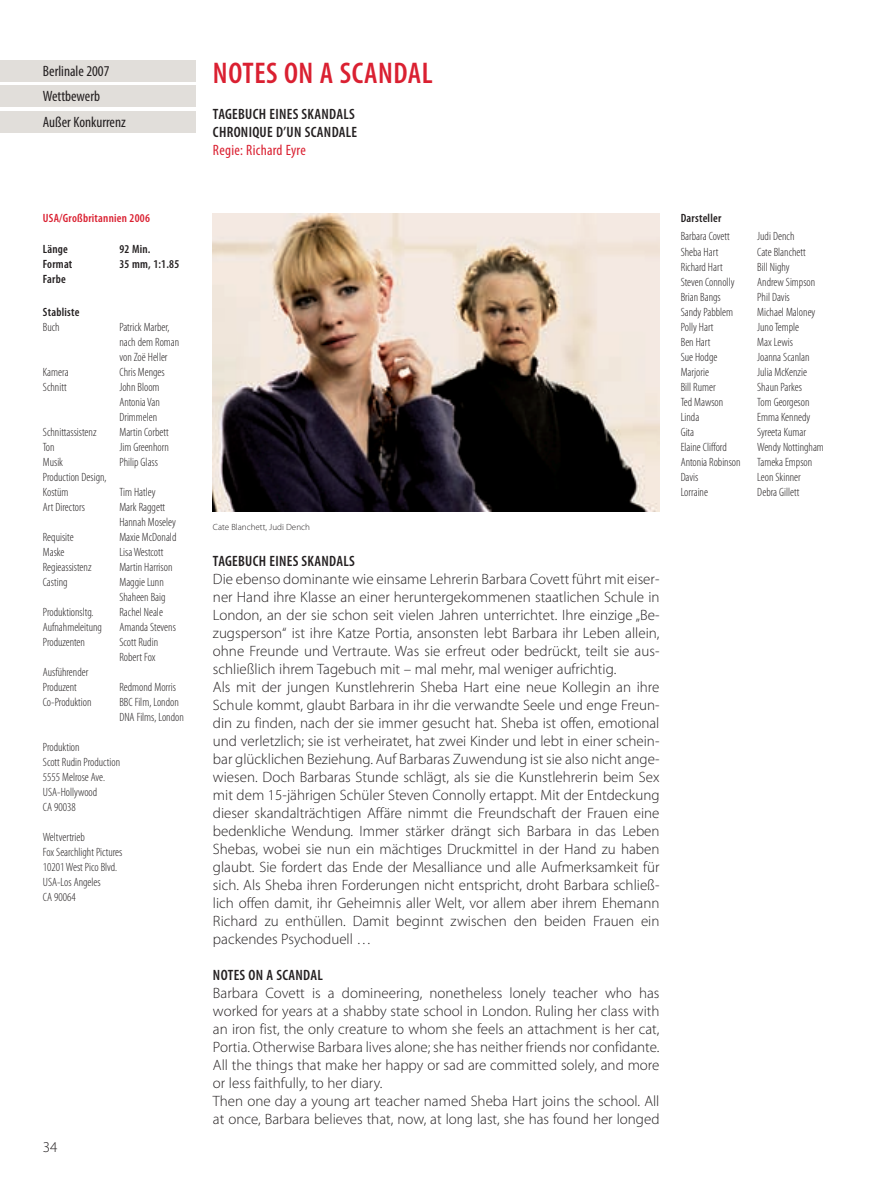
<style>
.page{position:relative;width:893px;height:1191px;background:#fff}
.page>*{position:absolute;margin:0;border:0;box-sizing:border-box;transform-origin:0 0}
.t1{font:600 condensed 30px "Myriad Pro";letter-spacing:.02em;color:#da2031}
.t2{font:300 15px/18px "Myriad Pro";color:#231f20}
.t3{font:600 condensed 15px/18px "Myriad Pro";letter-spacing:.02em;color:#231f20}
.t4{font:condensed 15px/25.5px "Myriad Pro";color:#231f20}
.t5{font:condensed 15px "Myriad Pro";letter-spacing:.02em;color:#da2031}
.t6{font:300 condensed 12px/15px "Myriad Pro";color:#231f20}
.t7{font:600 condensed 12px "Myriad Pro";letter-spacing:.02em;color:#231f20}
.t8{font:600 condensed 12px "Myriad Pro";letter-spacing:.02em;color:#da2031}
.t9{font:300 9px "Myriad Pro";color:#231f20}
</style>
<div class="page">
<img style="left:213px;top:213px;width:446px;height:298px">
<div style="left:0;top:60px;width:196px;height:22px;background:#e1deda"></div>
<div style="left:0;top:86px;width:196px;height:21px;background:#e1deda"></div>
<div style="left:0;top:111px;width:196px;height:22px;background:#e1deda"></div>
<p class="t4" style="left:43px;top:59px;width:84px">Berlinale 2007<br>Wettbewerb<br>Außer Konkurrenz</p>
<p class="t8" style="left:43px;top:211px;width:109px">USA/Großbritannien 2006</p>
<p class="t7" style="left:43px;top:241px;width:27px">Länge</p>
<p class="t7" style="left:119px;top:241px;width:33px">92 Min.</p>
<p class="t7" style="left:43px;top:256px;width:31px">Format</p>
<p class="t7" style="left:119px;top:256px;width:61px">35 mm, 1:1.85</p>
<p class="t7" style="left:43px;top:271px;width:24px">Farbe</p>
<p class="t7" style="left:43px;top:304px;width:38px">Stabliste</p>
<p class="t6" style="left:43px;top:320px;width:18px">Buch</p>
<p class="t6" style="left:119px;top:320px;width:61px">Patrick Marber, nach dem Roman von Zoë Heller</p>
<p class="t6" style="left:43px;top:365px;width:27px">Kamera</p>
<p class="t6" style="left:119px;top:365px;width:47px">Chris Menges</p>
<p class="t6" style="left:43px;top:380px;width:25px">Schnitt</p>
<p class="t6" style="left:119px;top:380px;width:42px;text-align:justify">John Bloom Antonia Van Drimmelen</p>
<p class="t6" style="left:43px;top:425px;width:55px">Schnittassistenz</p>
<p class="t6" style="left:119px;top:425px;width:51px">Martin Corbett</p>
<p class="t6" style="left:43px;top:440px;width:13px">Ton</p>
<p class="t6" style="left:119px;top:440px;width:51px">Jim Greenhorn</p>
<p class="t6" style="left:43px;top:455px;width:22px">Musik</p>
<p class="t6" style="left:119px;top:455px;width:40px">Philip Glass</p>
<p class="t6" style="left:43px;top:470px;width:65px">Production Design,<br>Kostüm</p>
<p class="t6" style="left:119px;top:485px;width:38px">Tim Hatley</p>
<p class="t6" style="left:43px;top:500px;width:44px">Art Directors</p>
<p class="t6" style="left:119px;top:500px;width:58px">Mark Raggett<br>Hannah Moseley</p>
<p class="t6" style="left:43px;top:530px;width:32px">Requisite</p>
<p class="t6" style="left:119px;top:530px;width:59px">Maxie McDonald</p>
<p class="t6" style="left:43px;top:545px;width:23px">Maske</p>
<p class="t6" style="left:119px;top:545px;width:46px">Lisa Westcott</p>
<p class="t6" style="left:43px;top:560px;width:50px">Regieassistenz</p>
<p class="t6" style="left:119px;top:560px;width:55px">Martin Harrison</p>
<p class="t6" style="left:43px;top:575px;width:26px">Casting</p>
<p class="t6" style="left:119px;top:575px;width:48px">Maggie Lunn<br>Shaheen Baig</p>
<p class="t6" style="left:43px;top:605px;width:52px">Produktionsltg.</p>
<p class="t6" style="left:119px;top:605px;width:45px">Rachel Neale</p>
<p class="t6" style="left:43px;top:620px;width:61px">Aufnahmeleitung</p>
<p class="t6" style="left:119px;top:620px;width:58px">Amanda Stevens</p>
<p class="t6" style="left:43px;top:635px;width:44px">Produzenten</p>
<p class="t6" style="left:119px;top:635px;width:40px">Scott Rudin<br>Robert Fox</p>
<p class="t6" style="left:43px;top:665px;width:47px">Ausführender<br>Produzent</p>
<p class="t6" style="left:119px;top:680px;width:58px">Redmond Morris</p>
<p class="t6" style="left:43px;top:695px;width:50px">Co-Produktion</p>
<p class="t6" style="left:119px;top:695px;width:66px">BBC Film, London<br>DNA Films, London</p>
<p class="t6" style="left:43px;top:740px;width:79px">Produktion<br>Scott Rudin Production<br>5555 Melrose Ave.<br>USA-Hollywood<br>CA 90038</p>
<p class="t6" style="left:43px;top:830px;width:81px">Weltvertrieb<br>Fox Searchlight Pictures<br>10201 West Pico Blvd.<br>USA-Los Angeles<br>CA 90064</p>
<p class="t2" style="left:43px;top:1139px;width:16px">34</p>
<h1 class="t1" style="left:213px;top:55px;width:221px">NOTES ON A SCANDAL</h1>
<p class="t3" style="left:213px;top:105px;width:146px">TAGEBUCH EINES SKANDALS<br>CHRONIQUE D’UN SCANDALE</p>
<p class="t5" style="left:213px;top:144px;width:94px">Regie: Richard Eyre</p>
<p class="t9" style="left:213px;top:524px;width:99px">Cate Blanchett, Judi Dench</p>
<p class="t3" style="left:213px;top:551px;width:143px">TAGEBUCH EINES SKANDALS</p>
<p class="t2" style="left:213px;top:571px;width:448px">Die ebenso dominante wie einsame Lehrerin Barbara Covett führt mit eiser&shy;ner Hand ihre Klasse an einer heruntergekommenen staatlichen Schule in London, an der sie schon seit vielen Jahren unterrichtet. Ihre einzige „Be - zugs person“ ist ihre Katze Portia, ansonsten lebt Barbara ihr Leben allein, ohne Freunde und Vertraute. Was sie erfreut oder bedrückt, teilt sie aus&shy;schließlich ihrem Tagebuch mit – mal mehr, mal weniger aufrichtig.<br>Als mit der jungen Kunstlehrerin Sheba Hart eine neue Kollegin an ihre Schule kommt, glaubt Barbara in ihr die verwandte Seele und enge Freun - din zu finden, nach der sie immer gesucht hat. Sheba ist offen, emotional und verletzlich; sie ist verheiratet, hat zwei Kinder und lebt in einer schein&shy;bar glücklichen Beziehung. Auf Barbaras Zuwendung ist sie also nicht ange&shy;wiesen. Doch Barbaras Stunde schlägt, als sie die Kunstlehrerin beim Sex mit dem 15-jährigen Schüler Steven Connolly ertappt. Mit der Entdeckung dieser skandalträchtigen Affäre nimmt die Freundschaft der Frauen eine be denk liche Wendung. Immer stärker drängt sich Barbara in das Leben Shebas, wobei sie nun ein mächtiges Druckmittel in der Hand zu haben glaubt. Sie fordert das Ende der Mesalliance und alle Aufmerksamkeit für sich. Als Sheba ihren Forderungen nicht entspricht, droht Barbara schließ&shy;lich offen damit, ihr Geheimnis aller Welt, vor allem aber ihrem Ehemann Richard zu enthüllen. Damit beginnt zwischen den beiden Frauen ein packendes Psychoduell …</p>
<p class="t3" style="left:213px;top:965px;width:111px">NOTES ON A SCANDAL</p>
<p class="t2" style="left:213px;top:985px;width:448px">Barbara Covett is a domineering, nonetheless lonely teacher who has worked for years at a shabby state school in London. Ruling her class with an iron fist, the only creature to whom she feels an attachment is her cat, Portia. Otherwise Barbara lives alone; she has neither friends nor confidante.<br>All the things that make her happy or sad are committed solely, and more or less faithfully, to her diary.<br>Then one day a young art teacher named Sheba Hart joins the school. All at once, Barbara believes that, now, at long last, she has found her longed</p>
<p class="t7" style="left:681px;top:211px;width:42px">Darsteller</p>
<p class="t6" style="left:681px;top:230px;width:51px">Barbara Covett</p>
<p class="t6" style="left:757px;top:230px;width:39px">Judi Dench</p>
<p class="t6" style="left:681px;top:245px;width:39px">Sheba Hart</p>
<p class="t6" style="left:757px;top:245px;width:50px">Cate Blanchett</p>
<p class="t6" style="left:681px;top:260px;width:43px">Richard Hart</p>
<p class="t6" style="left:757px;top:260px;width:34px">Bill Nighy</p>
<p class="t6" style="left:681px;top:275px;width:55px">Steven Connolly</p>
<p class="t6" style="left:757px;top:275px;width:59px">Andrew Simpson</p>
<p class="t6" style="left:681px;top:290px;width:42px">Brian Bangs</p>
<p class="t6" style="left:757px;top:290px;width:34px">Phil Davis</p>
<p class="t6" style="left:681px;top:305px;width:54px">Sandy Pabblem</p>
<p class="t6" style="left:757px;top:305px;width:60px">Michael Maloney</p>
<p class="t6" style="left:681px;top:320px;width:34px">Polly Hart</p>
<p class="t6" style="left:757px;top:320px;width:43px">Juno Temple</p>
<p class="t6" style="left:681px;top:335px;width:31px">Ben Hart</p>
<p class="t6" style="left:757px;top:335px;width:37px">Max Lewis</p>
<p class="t6" style="left:681px;top:350px;width:38px">Sue Hodge</p>
<p class="t6" style="left:757px;top:350px;width:54px">Joanna Scanlan</p>
<p class="t6" style="left:681px;top:365px;width:30px">Marjorie</p>
<p class="t6" style="left:757px;top:365px;width:51px">Julia McKenzie</p>
<p class="t6" style="left:681px;top:380px;width:36px">Bill Rumer</p>
<p class="t6" style="left:757px;top:380px;width:46px">Shaun Parkes</p>
<p class="t6" style="left:681px;top:395px;width:44px">Ted Mawson</p>
<p class="t6" style="left:757px;top:395px;width:54px">Tom Georgeson</p>
<p class="t6" style="left:681px;top:410px;width:20px">Linda</p>
<p class="t6" style="left:757px;top:410px;width:55px">Emma Kennedy</p>
<p class="t6" style="left:681px;top:425px;width:15px">Gita</p>
<p class="t6" style="left:757px;top:425px;width:50px">Syreeta Kumar</p>
<p class="t6" style="left:681px;top:440px;width:48px">Elaine Clifford</p>
<p class="t6" style="left:757px;top:440px;width:68px">Wendy Nottingham</p>
<p class="t6" style="left:681px;top:455px;width:61px">Antonia Robinson</p>
<p class="t6" style="left:757px;top:455px;width:57px">Tameka Empson</p>
<p class="t6" style="left:681px;top:470px;width:19px">Davis</p>
<p class="t6" style="left:757px;top:470px;width:45px">Leon Skinner</p>
<p class="t6" style="left:681px;top:485px;width:29px">Lorraine</p>
<p class="t6" style="left:757px;top:485px;width:44px">Debra Gillett</p>
</div>
